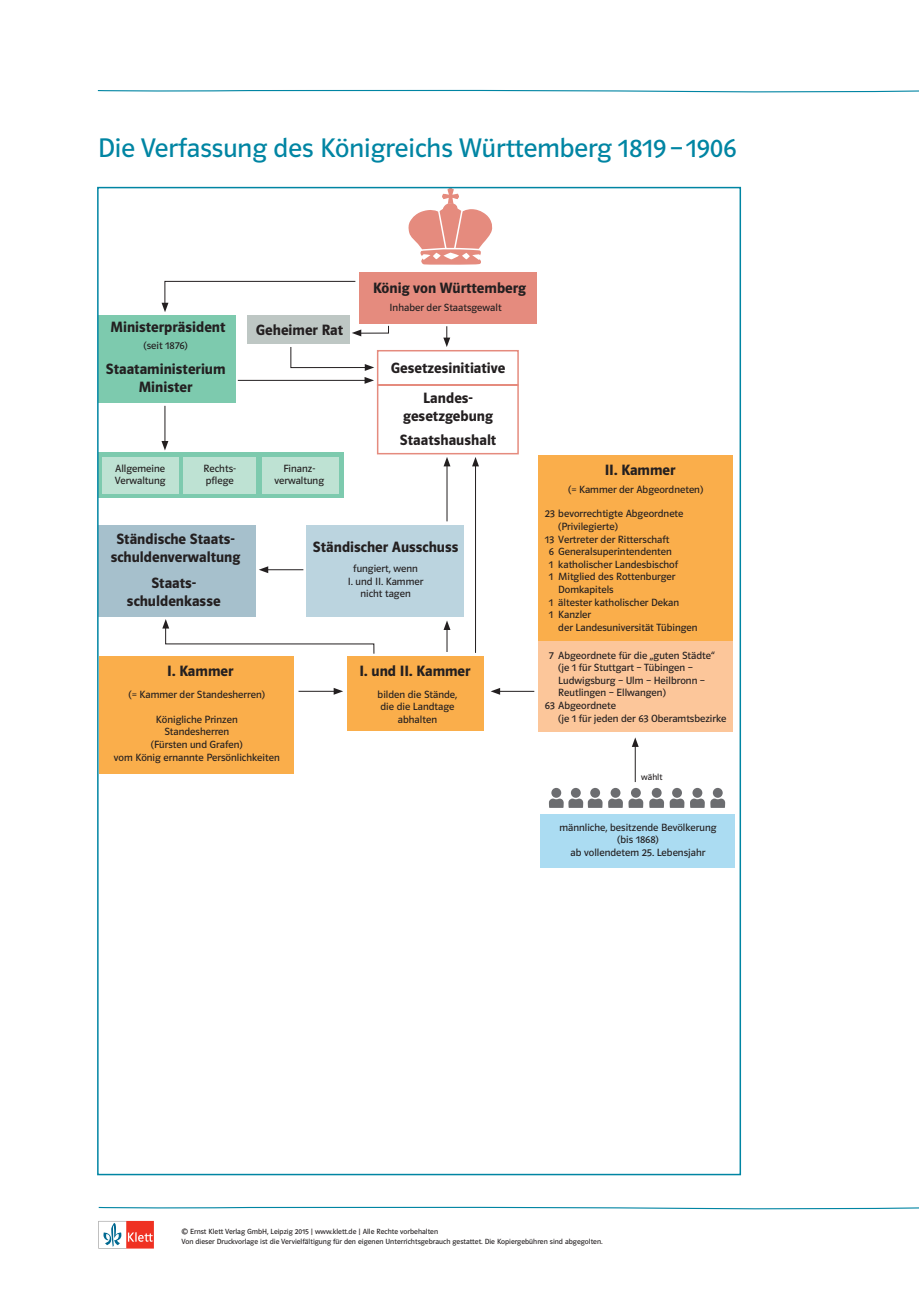
<style>
.page{position:relative;width:919px;height:1289px;background:#fff}
.page>*{position:absolute;margin:0;border:0;box-sizing:border-box;transform-origin:0 0}
.t1{font:27px "Polo ST11 K Buch";color:#0085a3}
.t2{font:15px/18px "Polo ST11 K Hfett";color:#231f20;text-align:center}
.t3{font:10.5px/12.6px "Polo ST11 K Buch";color:#231f20;text-align:center}
.t4{font:9px "Polo ST11 K Buch";color:#231f20}
.t5{font:7.5px/10.1px "Polo ST11 K Buch";color:#231f20}
</style>
<div class="page">
<svg style="left:97px;top:89px;width:821px;height:4px"></svg>
<svg style="left:99px;top:1220px;width:55px;height:28px"></svg>
<svg style="left:98px;top:1206px;width:820px;height:4px"></svg>
<div style="left:539px;top:814px;width:195px;height:53px;background:#abdcf2"></div>
<hr style="left:634px;top:746px;width:1px;height:36px;background:#231f20">
<svg style="left:631px;top:737px;width:7px;height:10px"></svg>
<div style="left:359px;top:272px;width:177px;height:52px;background:#e58b7e"></div>
<div style="left:247px;top:315px;width:102px;height:29px;background:#bec7c4"></div>
<div style="left:377px;top:350px;width:142px;height:35px;border:2px solid #e58b7e"></div>
<div style="left:377px;top:384px;width:142px;height:70px;border:2px solid #e58b7e"></div>
<svg style="left:710px;top:788px;width:15px;height:19px"></svg>
<svg style="left:690px;top:788px;width:14px;height:19px"></svg>
<svg style="left:649px;top:788px;width:35px;height:19px"></svg>
<svg style="left:608px;top:788px;width:35px;height:19px"></svg>
<svg style="left:549px;top:788px;width:53px;height:19px"></svg>
<div style="left:98px;top:315px;width:137px;height:88px;background:#7dcaae"></div>
<div style="left:98px;top:525px;width:157px;height:91px;background:#a6c0cc"></div>
<div style="left:307px;top:525px;width:157px;height:91px;background:#bbd4df"></div>
<div style="left:98px;top:452px;width:245px;height:46px;background:#7dcaae"></div>
<div style="left:103px;top:457px;width:76px;height:37px;background:#bee2d3"></div>
<div style="left:184px;top:457px;width:72px;height:37px;background:#bee2d3"></div>
<div style="left:262px;top:457px;width:76px;height:37px;background:#bee2d3"></div>
<div style="left:99px;top:656px;width:194px;height:117px;background:#faae4b"></div>
<div style="left:347px;top:656px;width:136px;height:75px;background:#faae4b"></div>
<div style="left:538px;top:455px;width:195px;height:186px;background:#faae4b"></div>
<div style="left:538px;top:641px;width:195px;height:91px;background:#fcc69a"></div>
<svg style="left:161px;top:280px;width:195px;height:32px"></svg>
<hr style="left:164px;top:406px;width:1px;height:36px;background:#231f20">
<svg style="left:161px;top:441px;width:7px;height:9px"></svg>
<svg style="left:290px;top:347px;width:84px;height:24px"></svg>
<hr style="left:238px;top:380px;width:127px;height:1px;background:#231f20">
<svg style="left:364px;top:377px;width:10px;height:7px"></svg>
<svg style="left:443px;top:326px;width:7px;height:21px"></svg>
<svg style="left:352px;top:325px;width:37px;height:11px"></svg>
<hr style="left:446px;top:465px;width:1px;height:56px;background:#231f20">
<svg style="left:443px;top:457px;width:7px;height:9px"></svg>
<svg style="left:443px;top:620px;width:7px;height:32px"></svg>
<hr style="left:475px;top:465px;width:1px;height:188px;background:#231f20">
<svg style="left:472px;top:457px;width:7px;height:9px"></svg>
<hr style="left:267px;top:569px;width:36px;height:1px;background:#231f20">
<svg style="left:259px;top:566px;width:9px;height:7px"></svg>
<hr style="left:499px;top:691px;width:35px;height:1px;background:#231f20">
<svg style="left:490px;top:688px;width:10px;height:6px"></svg>
<hr style="left:298px;top:691px;width:36px;height:1px;background:#231f20">
<svg style="left:333px;top:688px;width:10px;height:6px"></svg>
<svg style="left:162px;top:619px;width:212px;height:35px"></svg>
<svg style="left:408px;top:190px;width:85px;height:75px"></svg>
<h1 class="t1" style="left:98px;top:133px;width:639px">Die Verfassung des Königreichs Württemberg 1819 –1906</h1>
<h2 class="t2" style="left:373px;top:279px;width:154px">König von Württemberg</h2>
<h2 class="t2" style="left:111px;top:318px;width:116px">Ministerpräsident</h2>
<p class="t3" style="left:143px;top:339px;width:46px">(seit 1876)</p>
<h2 class="t2" style="left:106px;top:359px;width:121px">Staataministerium<br>Minister</h2>
<h2 class="t2" style="left:256px;top:320px;width:89px">Geheimer Rat</h2>
<p class="t3" style="left:115px;top:462px;width:52px;text-align:left">Allgemeine<br>Verwaltung</p>
<p class="t3" style="left:203px;top:462px;width:34px;text-align:left">Rechts&shy;pflege</p>
<p class="t3" style="left:274px;top:462px;width:51px">Finanz&shy;verwaltung</p>
<p class="t3" style="left:389px;top:301px;width:114px">Inhaber der Staatsgewalt</p>
<h2 class="t2" style="left:391px;top:353px;width:116px;line-height:30px">Gesetzesinitiative<br>Landes-</h2>
<h2 class="t2" style="left:400px;top:404px;width:98px;line-height:24px;text-align:left">gesetzgebung<br>Staatshaushalt</h2>
<h2 class="t2" style="left:111px;top:530px;width:131px">Ständische Staats&shy;schuldenverwaltung</h2>
<h2 class="t2" style="left:313px;top:537px;width:147px">Ständischer Ausschuss</h2>
<p class="t3" style="left:348px;top:562px;width:77px">fungiert, wenn<br>I. und II. Kammer nicht tagen</p>
<h2 class="t2" style="left:127px;top:573px;width:95px">Staats&shy;schuldenkasse</h2>
<h2 class="t2" style="left:167px;top:662px;width:68px">I. Kammer</h2>
<h2 class="t2" style="left:359px;top:662px;width:113px">I. und II. Kammer</h2>
<p class="t3" style="left:129px;top:687px;width:138px">(= Kammer der Standesherren)</p>
<p class="t3" style="left:114px;top:713px;width:167px">Königliche Prinzen<br>Standesherren<br>(Fürsten und Grafen)<br>vom König ernannte Persönlichkeiten</p>
<p class="t3" style="left:377px;top:687px;width:81px">bilden die Stände, die die Landtage abhalten</p>
<h2 class="t2" style="left:604px;top:461px;width:72px">II. Kammer</h2>
<p class="t3" style="left:568px;top:483px;width:136px">(= Kammer der Abgeordneten)</p>
<p class="t3" style="left:544px;top:507px;width:140px">23 bevorrechtigte Abgeordnete</p>
<p class="t3" style="left:558px;top:520px;width:61px">(Privilegierte)</p>
<p class="t3" style="left:544px;top:533px;width:126px">13 Vertreter der Ritterschaft</p>
<p class="t3" style="left:549px;top:545px;width:124px">6 Generalsuperintendenten</p>
<p class="t3" style="left:549px;top:558px;width:131px">1 katholischer Landesbischof</p>
<p class="t3" style="left:549px;top:570px;width:128px">1 Mitglied des Rottenburger</p>
<p class="t3" style="left:558px;top:583px;width:57px">Domkapitels</p>
<p class="t3" style="left:549px;top:596px;width:132px">1 ältester katholischer Dekan</p>
<p class="t3" style="left:549px;top:608px;width:44px">1 Kanzler</p>
<p class="t3" style="left:558px;top:621px;width:141px">der Landesuniversität Tübingen</p>
<p class="t3" style="left:549px;top:649px;width:167px">7 Abgeordnete für die „guten Städte“</p>
<p class="t3" style="left:558px;top:661px;width:136px">(je 1 für Stuttgart – Tübingen –</p>
<p class="t3" style="left:558px;top:674px;width:148px">Ludwigsburg – Ulm – Heilbronn –</p>
<p class="t3" style="left:558px;top:686px;width:109px">Reutlingen – Ellwangen)</p>
<p class="t3" style="left:544px;top:699px;width:73px">63 Abgeordnete</p>
<p class="t3" style="left:558px;top:712px;width:170px">(je 1 für jeden der 63 Oberamtsbezirke</p>
<p class="t4" style="left:641px;top:772px;width:23px">wählt</p>
<p class="t3" style="left:559px;top:821px;width:159px">männliche, besitzende Bevölkerung (bis 1868)<br>ab vollendetem 25. Lebensjahr</p>
<p class="t5" style="left:181px;top:1226px;width:422px">© Ernst Klett Verlag GmbH, Leipzig 2015 | www.klett.de | Alle Rechte vorbehalten<br>Von dieser Druckvorlage ist die Vervielfältigung für den eigenen Unterrichtsgebrauch gestattet. Die Kopiergebühren sind abgegolten.</p>
</div>
